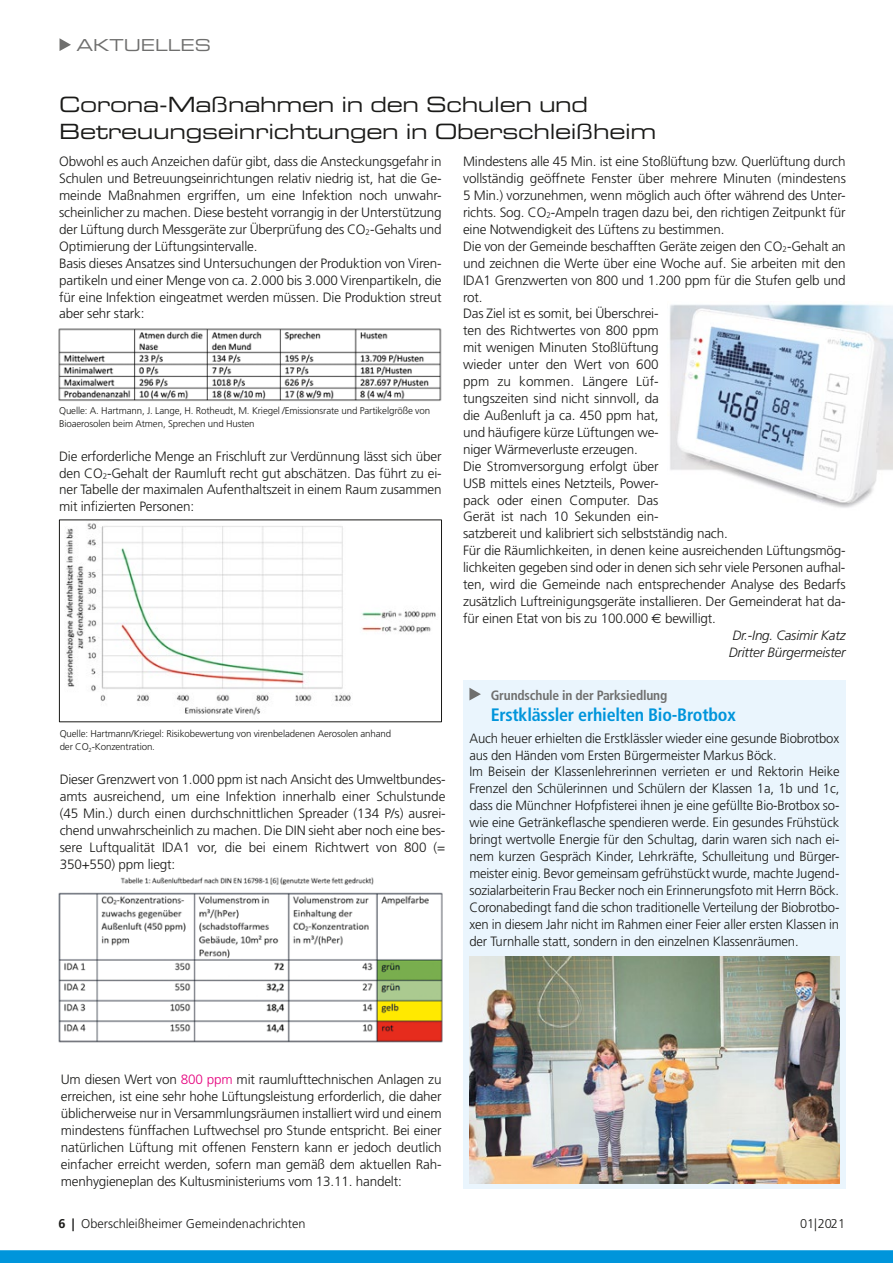
<style>
.page{position:relative;width:893px;height:1263px;background:#fff}
.page>*{position:absolute;margin:0;border:0;box-sizing:border-box;transform-origin:0 0}
.t1{font:21px/27px "Eurostile Extended Two";letter-spacing:-.015em;color:#1a1a18}
.t2{font:700 condensed 18px "Frutiger";letter-spacing:-.015em;color:#0095db}
.t3{font:16.5px "Eurostile Extended Two";color:#6f6f6e}
.t4{font:300 13.5px/17px "Frutiger";letter-spacing:-.015em;color:#1a1a18;text-align:justify}
.t5{font:italic 300 13.5px "Frutiger";letter-spacing:-.015em;color:#1a1a18}
.t6{font:700 condensed 13.5px "Frutiger";letter-spacing:-.015em;color:#6f6f6e}
.t7{font:300 12.75px "Frutiger";color:#1a1a18}
.t8{font:300 9.75px/12.8px "Frutiger";letter-spacing:-.015em;color:#1a1a18}
.s1{font-family:"Euro Sans";font-weight:400}
.s2{color:#e5007d}
.s3{font-weight:700}
</style>
<div class="page">
<svg style="left:60px;top:38px;width:11px;height:13px"></svg>
<svg style="left:0;top:1250px;width:893px;height:13px;background:#0496db"></svg>
<div style="left:463px;top:681px;width:383px;height:508px;background:#eaf5fd"></div>
<svg style="left:469px;top:688px;width:12px;height:12px"></svg>
<img style="left:58px;top:328px;width:384px;height:73px">
<img style="left:66px;top:523px;width:370px;height:192px">
<div style="left:59px;top:520px;width:383px;height:202px;border:1px solid #1a1a18"></div>
<img style="left:670px;top:304px;width:223px;height:204px">
<img style="left:58px;top:877px;width:385px;height:166px">
<img style="left:469px;top:956px;width:370px;height:227px">
<p class="t3" style="left:77px;top:34px;width:136px">AKTUELLES</p>
<h1 class="t1" style="left:59px;top:91px;width:599px">Corona-Maßnahmen in den Schulen und<br>Betreuungseinrichtungen in Oberschleißheim</h1>
<p class="t4" style="left:59px;top:153px;width:384px;text-align:left">Obwohl es auch Anzeichen dafür gibt, dass die Ansteckungsgefahr in Schulen und Betreuungseinrichtungen relativ niedrig ist, hat die Ge&shy;meinde Maßnahmen ergriffen, um eine Infektion noch unwahr&shy;scheinlicher zu machen. Diese besteht vorrangig in der Unterstützung der Lüftung durch Messgeräte zur Überprüfung des CO<sub>2</sub>-Gehalts und Optimierung der Lüftungsintervalle.<br>Basis dieses Ansatzes sind Untersuchungen der Produktion von Viren&shy;partikeln und einer Menge von ca. 2.000 bis 3.000 Virenpartikeln, die für eine Infektion eingeatmet werden müssen. Die Produktion streut aber sehr stark:</p>
<p class="t4" style="left:463px;top:153px;width:384px">Mindestens alle 45 Min. ist eine Stoßlüftung bzw. Querlüftung durch</p>
<p class="t4" style="left:463px;top:170px;width:384px">vollständig geöffnete Fenster über mehrere Minuten (mindestens</p>
<p class="t4" style="left:463px;top:187px;width:384px">5 Min.) vorzunehmen, wenn möglich auch öfter während des Unter-</p>
<p class="t4" style="left:463px;top:204px;width:384px">richts. Sog. CO<sub>2</sub>-Ampeln tragen dazu bei, den richtigen Zeitpunkt für</p>
<p class="t4" style="left:463px;top:221px;width:263px">eine Notwendigkeit des Lüftens zu bestimmen.</p>
<p class="t4" style="left:463px;top:238px;width:384px">Die von der Gemeinde beschafften Geräte zeigen den CO<sub>2</sub>-Gehalt an</p>
<p class="t4" style="left:463px;top:255px;width:384px">und zeichnen die Werte über eine Woche auf. Sie arbeiten mit den</p>
<p class="t4" style="left:463px;top:272px;width:384px">IDA1 Grenzwerten von 800 und 1.200 ppm für die Stufen gelb und</p>
<p class="t4" style="left:463px;top:289px;width:21px">rot.</p>
<p class="t4" style="left:463px;top:305px;width:197px">Das Ziel ist es somit, bei Überschrei-</p>
<p class="t4" style="left:463px;top:322px;width:197px">ten des Richtwertes von 800 ppm</p>
<p class="t4" style="left:463px;top:339px;width:197px">mit wenigen Minuten Stoßlüftung</p>
<p class="t4" style="left:463px;top:356px;width:197px">wieder unter den Wert von 600</p>
<p class="t4" style="left:463px;top:373px;width:197px">ppm zu kommen. Längere Lüf-</p>
<p class="t4" style="left:463px;top:390px;width:197px">tungszeiten sind nicht sinnvoll, da</p>
<p class="t4" style="left:463px;top:407px;width:197px">die Außenluft ja ca. 450 ppm hat,</p>
<p class="t4" style="left:463px;top:424px;width:197px">und häufigere kürze Lüftungen we-</p>
<p class="t4" style="left:463px;top:441px;width:176px">niger Wärmeverluste erzeugen.</p>
<p class="t4" style="left:463px;top:458px;width:197px">Die Stromversorgung erfolgt über</p>
<p class="t4" style="left:463px;top:475px;width:197px">USB mittels eines Netzteils, Power-</p>
<p class="t4" style="left:463px;top:492px;width:197px">pack oder einen Computer. Das</p>
<p class="t4" style="left:463px;top:508px;width:197px">Gerät ist nach 10 Sekunden ein-</p>
<p class="t4" style="left:463px;top:525px;width:266px">satzbereit und kalibriert sich selbstständig nach.</p>
<p class="t4" style="left:463px;top:542px;width:384px">Für die Räumlichkeiten, in denen keine ausreichenden Lüftungsmög-</p>
<p class="t4" style="left:463px;top:559px;width:384px">lichkeiten gegeben sind oder in denen sich sehr viele Personen aufhal-</p>
<p class="t4" style="left:463px;top:576px;width:384px">ten, wird die Gemeinde nach entsprechender Analyse des Bedarfs</p>
<p class="t4" style="left:463px;top:593px;width:384px">zusätzlich Luftreinigungsgeräte installieren. Der Gemeinderat hat da-</p>
<p class="t4" style="left:463px;top:610px;width:254px">für einen Etat von bis zu 100.000 <span class="s1">€</span> bewilligt.</p>
<p class="t5" style="left:732px;top:627px;width:115px">Dr.-Ing. Casimir Katz</p>
<p class="t5" style="left:729px;top:644px;width:119px">Dritter Bürgermeister</p>
<p class="t8" style="left:59px;top:404px;width:373px">Quelle: A. Hartmann, J. Lange, H. Rotheudt, M. Kriegel /Emissionsrate und Partikelgröße von<br>Bioaerosolen beim Atmen, Sprechen und Husten</p>
<p class="t4" style="left:59px;top:448px;width:384px">Die erforderliche Menge an Frischluft zur Verdünnung lässt sich über den CO<sub>2</sub>-Gehalt der Raumluft recht gut abschätzen. Das führt zu ei&shy;ner Tabelle der maximalen Aufenthaltszeit in einem Raum zusammen mit infizierten Personen:</p>
<p class="t8" style="left:60px;top:728px;width:333px">Quelle: Hartmann/Kriegel: Risikobewertung von virenbeladenen Aerosolen anhand der CO<sub>2</sub>-Konzentration.</p>
<p class="t4" style="left:60px;top:771px;width:388px">Dieser Grenzwert von 1.000 ppm ist nach Ansicht des Umweltbundes&shy;amts ausreichend, um eine Infektion innerhalb einer Schulstunde (45 Min.) durch einen durchschnittlichen Spreader (134 P/s) ausrei&shy;chend unwahrscheinlich zu machen. Die DIN sieht aber noch eine bes&shy;sere Luftqualität IDA1 vor, die bei einem Richtwert von 800 (= 350+550) ppm liegt:</p>
<p class="t6" style="left:491px;top:688px;width:178px">Grundschule in der Parksiedlung</p>
<h2 class="t2" style="left:491px;top:704px;width:246px">Erstklässler erhielten Bio-Brotbox</h2>
<p class="t4" style="left:469px;top:730px;width:372px;text-align:left">Auch heuer erhielten die Erstklässler wieder eine gesunde Biobrotbox aus den Händen vom Ersten Bürgermeister Markus Böck.<br>Im Beisein der Klassenlehrerinnen verrieten er und Rektorin Heike Frenzel den Schülerinnen und Schülern der Klassen 1a, 1b und 1c, dass die Münchner Hofpfisterei ihnen je eine gefüllte Bio-Brotbox so&shy;wie eine Getränkeflasche spendieren werde. Ein gesundes Frühstück bringt wertvolle Energie für den Schultag, darin waren sich nach ei&shy;nem kurzen Gespräch Kinder, Lehrkräfte, Schulleitung und Bürger&shy;meister einig. Bevor gemeinsam gefrühstückt wurde, machte Jugend&shy;sozialarbeiterin Frau Becker noch ein Erinnerungsfoto mit Herrn Böck.<br>Coronabedingt fand die schon traditionelle Verteilung der Biobrotbo&shy;xen in diesem Jahr nicht im Rahmen einer Feier aller ersten Klassen in der Turnhalle statt, sondern in den einzelnen Klassenräumen.</p>
<p class="t4" style="left:61px;top:1071px;width:382px">Um diesen Wert von <span class="s2">800 ppm</span> mit raumlufttechnischen Anlagen zu erreichen, ist eine sehr hohe Lüftungsleistung erforderlich, die daher üblicherweise nur in Versammlungsräumen installiert wird und einem mindestens fünffachen Luftwechsel pro Stunde entspricht. Bei einer natürlichen Lüftung mit offenen Fenstern kann er jedoch deutlich einfacher erreicht werden, sofern man gemäß dem aktuellen Rah&shy;menhygieneplan des Kultusministeriums vom 13.11. handelt:</p>
<p class="t7" style="left:58px;top:1216px;width:249px"><span class="s3">6 |</span> Oberschleißheimer Gemeindenachrichten</p>
<p class="t7" style="left:800px;top:1216px;width:47px">01|2021</p>
</div>
